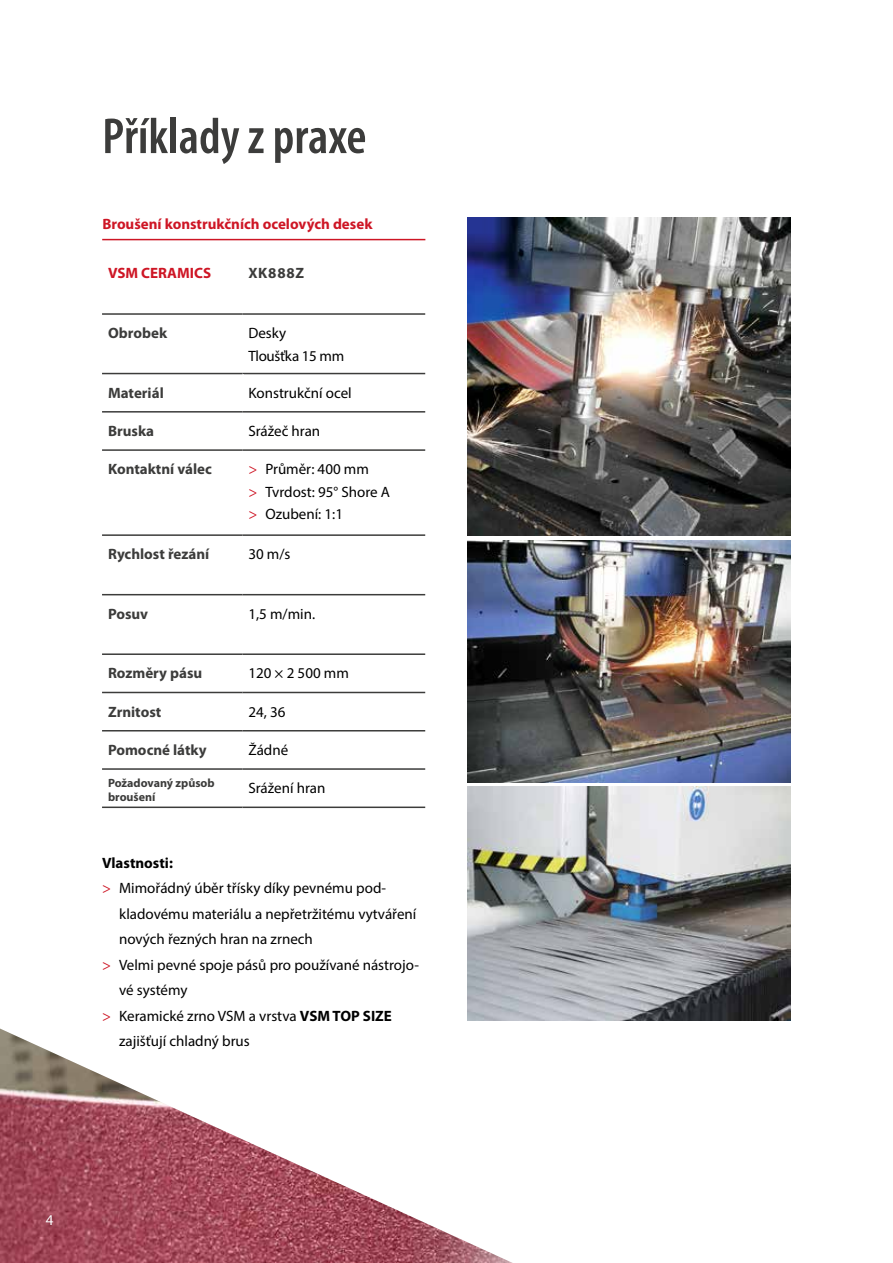
<style>
.page{position:relative;width:893px;height:1263px;background:#fff}
.page>*{position:absolute;margin:0;border:0;box-sizing:border-box;transform-origin:0 0}
.t1{font:600 condensed 51px "Myriad Pro";color:#3c3c3b}
.t2{font:15px/22.5px "Myriad Pro";color:#000}
.t3{font:700 15px "Myriad Pro";color:#3c3c3b}
.t4{font:700 15px "Myriad Pro";color:#ce1625}
.t5{font:15px/22.5px "Myriad Pro";letter-spacing:-.02em;color:#000}
.t6{font:700 15px "Myriad Pro";color:#000}
.t7{font:15px "Myriad Pro";color:#fff}
.t8{font:700 12px/14.4px "Myriad Pro";color:#3c3c3b}
.s1{color:#ce1625}
.s2{font-weight:700}
</style>
<div class="page">
<img style="left:468px;top:218px;width:323px;height:318px">
<img style="left:468px;top:540px;width:323px;height:242px">
<img style="left:468px;top:787px;width:323px;height:233px">
<img style="left:0;top:1028px;width:513px;height:235px">
<svg style="left:102px;top:372px;width:323px;height:360px"></svg>
<hr style="left:242px;top:313px;width:183px;height:2px;background:#3c3c3b">
<hr style="left:242px;top:373px;width:183px;height:1px;background:#3c3c3b">
<hr style="left:241px;top:374px;width:3px;height:37px;background:#fff">
<hr style="left:102px;top:411px;width:140px;height:2px;background:#3c3c3b">
<hr style="left:242px;top:411px;width:183px;height:2px;background:#3c3c3b">
<hr style="left:102px;top:449px;width:140px;height:2px;background:#3c3c3b">
<hr style="left:242px;top:449px;width:183px;height:2px;background:#3c3c3b">
<hr style="left:102px;top:594px;width:140px;height:1px;background:#3c3c3b">
<hr style="left:242px;top:594px;width:183px;height:1px;background:#3c3c3b">
<hr style="left:102px;top:653px;width:140px;height:2px;background:#3c3c3b">
<hr style="left:242px;top:653px;width:183px;height:2px;background:#3c3c3b">
<hr style="left:102px;top:692px;width:140px;height:1px;background:#3c3c3b">
<hr style="left:242px;top:692px;width:183px;height:1px;background:#3c3c3b">
<hr style="left:102px;top:730px;width:140px;height:1px;background:#3c3c3b">
<hr style="left:242px;top:730px;width:183px;height:1px;background:#3c3c3b">
<hr style="left:102px;top:768px;width:140px;height:2px;background:#3c3c3b">
<hr style="left:242px;top:768px;width:183px;height:2px;background:#3c3c3b">
<hr style="left:102px;top:806px;width:140px;height:2px;background:#3c3c3b">
<hr style="left:242px;top:806px;width:183px;height:2px;background:#3c3c3b">
<hr style="left:102px;top:313px;width:140px;height:2px;background:#3c3c3b">
<hr style="left:102px;top:373px;width:140px;height:1px;background:#3c3c3b">
<hr style="left:102px;top:534px;width:140px;height:2px;background:#3c3c3b">
<hr style="left:242px;top:534px;width:183px;height:2px;background:#3c3c3b">
<hr style="left:102px;top:239px;width:323px;height:1px;background:#ce1625">
<h1 class="t1" style="left:102px;top:105px;width:266px">Příklady z praxe</h1>
<p class="t4" style="left:102px;top:214px;width:272px">Broušení konstrukčních ocelových desek</p>
<p class="t4" style="left:108px;top:264px;width:105px">VSM CERAMICS</p>
<p class="t3" style="left:248px;top:264px;width:57px">XK888Z</p>
<p class="t3" style="left:108px;top:323px;width:61px">Obrobek</p>
<p class="t5" style="left:248px;top:321px;width:97px">Desky<br>Tloušťka 15 mm</p>
<p class="t3" style="left:108px;top:383px;width:57px">Materiál</p>
<p class="t2" style="left:248px;top:381px;width:105px">Konstrukční ocel</p>
<p class="t3" style="left:108px;top:421px;width:48px">Bruska</p>
<p class="t2" style="left:248px;top:419px;width:73px">Srážeč hran</p>
<p class="t3" style="left:108px;top:459px;width:105px">Kontaktní válec</p>
<p class="t2" style="left:248px;top:458px;width:143px"><span class="s1">&gt;</span> Průměr: 400 mm<br><span class="s1">&gt;</span> Tvrdost: 95° Shore A <span class="s1">&gt;</span> Ozubení: 1:1</p>
<p class="t3" style="left:108px;top:544px;width:103px">Rychlost řezání</p>
<p class="t2" style="left:248px;top:543px;width:44px">30 m/s</p>
<p class="t3" style="left:108px;top:604px;width:42px">Posuv</p>
<p class="t2" style="left:248px;top:602px;width:68px">1,5 m/min.</p>
<p class="t3" style="left:108px;top:663px;width:96px">Rozměry pásu</p>
<p class="t2" style="left:248px;top:662px;width:102px">120 × 2 500 mm</p>
<p class="t3" style="left:108px;top:702px;width:55px">Zrnitost</p>
<p class="t2" style="left:248px;top:700px;width:39px">24, 36</p>
<p class="t3" style="left:108px;top:740px;width:100px">Pomocné látky</p>
<p class="t2" style="left:248px;top:738px;width:41px">Žádné</p>
<p class="t8" style="left:108px;top:775px;width:108px">Požadovaný způsob broušení</p>
<p class="t2" style="left:248px;top:776px;width:79px">Srážení hran</p>
<p class="t6" style="left:102px;top:853px;width:72px">Vlastnosti:</p>
<p class="t2" style="left:102px;top:876px;width:285px"><span class="s1">&gt;</span> Mimořádný úběr třísky díky pevnému pod-</p>
<p class="t2" style="left:119px;top:902px;width:299px">kladovému materiálu a nepřetržitému vytváření</p>
<p class="t2" style="left:119px;top:927px;width:195px">nových řezných hran na zrnech</p>
<p class="t2" style="left:102px;top:953px;width:318px"><span class="s1">&gt;</span> Velmi pevné spoje pásů pro používané nástrojo-</p>
<p class="t2" style="left:119px;top:978px;width:70px">vé systémy</p>
<p class="t2" style="left:102px;top:1004px;width:291px"><span class="s1">&gt;</span> Keramické zrno VSM a vrstva <span class="s2">VSM TOP SIZE</span></p>
<p class="t2" style="left:119px;top:1029px;width:132px">zajišťují chladný brus</p>
<p class="t7" style="left:46px;top:1210px;width:9px">4</p>
</div>
